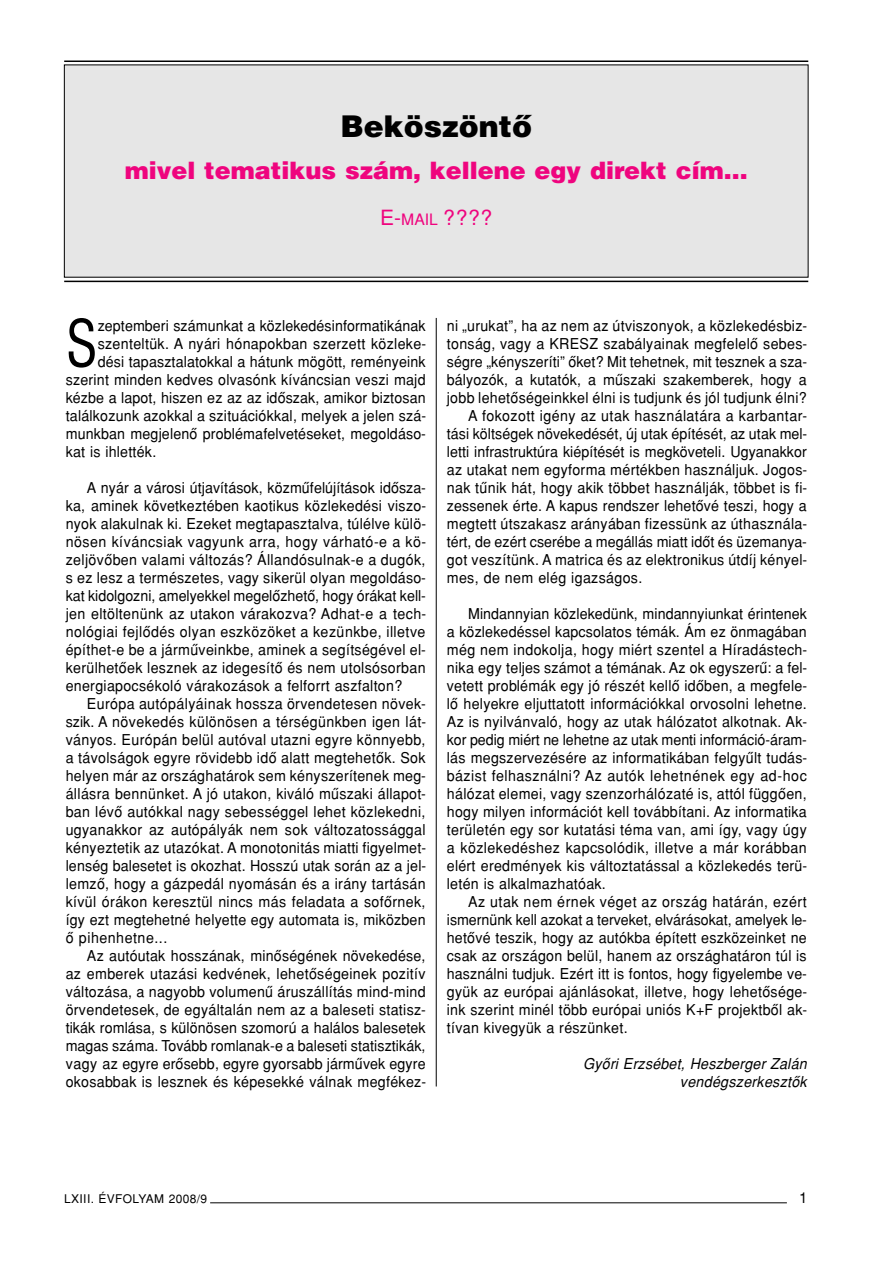
<style>
.page{position:relative;width:894px;height:1263px;background:#fff}
.page>*{position:absolute;margin:0;border:0;box-sizing:border-box;transform-origin:0 0}
.t1{font:condensed 63px "H Helvetica";color:#000;scale:.95 1}
.t2{font:900 30px "H Helvetica";color:#000}
.t3{font:900 24px "H Helvetica";color:#ef047e}
.t4{font:21px "H Helvetica";color:#ef047e}
.t5{font:15px/18px "H Helvetica";letter-spacing:.015em;color:#000;text-align:justify;scale:.95 1}
.t6{font:italic 15px/18px "H Helvetica";letter-spacing:.015em;color:#000;text-align:right;scale:.95 1}
.t7{font:15px "H Helvetica";letter-spacing:.015em;color:#000}
.t8{font:12px "H Helvetica";letter-spacing:.03em;color:#000}
.s1{font-size:15.75px}
</style>
<div class="page">
<hr style="left:210px;top:1203px;width:577px;height:1px;background:#000">
<hr style="left:436px;top:318px;width:1px;height:769px;background:#000">
<div style="left:64px;top:65px;width:744px;height:212px;background:#e6e6e6"></div>
<hr style="left:64px;top:61px;width:744px;height:1px;background:#000">
<hr style="left:64px;top:281px;width:744px;height:1px;background:#000">
<h2 class="t2" style="left:340px;top:115px;width:193px">Beköszöntô</h2>
<h3 class="t3" style="left:125px;top:161px;width:624px">mivel tematikus szám, kellene egy direkt cím...</h3>
<h3 class="t4" style="left:380px;top:210px;width:114px">E-<span class="s1">MAIL</span> ????</h3>
<h1 class="t1" style="left:66px;top:322px;width:35px">S</h1>
<p class="t5" style="left:98px;top:318px;width:347px">zeptemberi számunkat a közlekedésinformatikának</p>
<p class="t5" style="left:98px;top:336px;width:347px">szenteltük. A nyári hónapokban szerzett közleke-</p>
<p class="t5" style="left:98px;top:354px;width:347px">dési tapasztalatokkal a hátunk mögött, reményeink</p>
<p class="t5" style="left:66px;top:372px;width:380px">szerint minden kedves olvasónk kíváncsian veszi majd</p>
<p class="t5" style="left:66px;top:390px;width:380px">kézbe a lapot, hiszen ez az az idôszak, amikor biztosan</p>
<p class="t5" style="left:66px;top:408px;width:381px">találkozunk azokkal a szituációkkal, melyek a jelen szá-</p>
<p class="t5" style="left:66px;top:426px;width:381px">munkban megjelenô problémafelvetéseket, megoldáso-</p>
<p class="t5" style="left:66px;top:444px;width:97px">kat is ihlették.</p>
<p class="t5" style="left:66px;top:480px;width:381px;text-indent:21px">A nyár a városi útjavítások, közmûfelújítások idôsza&shy;ka, aminek következtében kaotikus közlekedési viszo&shy;nyok alakulnak ki. Ezeket megtapasztalva, túlélve külö&shy;nösen kíváncsiak vagyunk arra, hogy várható-e a kö&shy;zeljövôben valami változás? Állandósulnak-e a dugók, s ez lesz a természetes, vagy sikerül olyan megoldáso&shy;kat kidolgozni, amelyekkel megelôzhetô, hogy órákat kell&shy;jen eltöltenünk az utakon várakozva? Adhat-e a tech&shy;nológiai fejlôdés olyan eszközöket a kezünkbe, illetve építhet-e be a jármûveinkbe, aminek a segítségével el&shy;kerülhetôek lesznek az idegesítô és nem utolsósorban energiapocsékoló várakozások a felforrt aszfalton?</p>
<p class="t5" style="left:66px;top:696px;width:381px;text-indent:21px">Európa autópályáinak hossza örvendetesen növek&shy;szik. A növekedés különösen a térségünkben igen lát&shy;ványos. Európán belül autóval utazni egyre könnyebb, a távolságok egyre rövidebb idô alatt megtehetôk. Sok helyen már az országhatárok sem kényszerítenek meg&shy;állásra bennünket. A jó utakon, kiváló mûszaki állapot&shy;ban lévô autókkal nagy sebességgel lehet közlekedni, ugyanakkor az autópályák nem sok változatossággal kényeztetik az utazókat. A monotonitás miatti figyelmet&shy;lenség balesetet is okozhat. Hosszú utak során az a jel&shy;lemzô, hogy a gázpedál nyomásán és a irány tartásán kívül órákon keresztül nincs más feladata a sofôrnek, így ezt megtehetné helyette egy automata is, miközben ô pihenhetne...</p>
<p class="t5" style="left:66px;top:948px;width:381px;text-indent:21px">Az autóutak hosszának, minôségének növekedése, az emberek utazási kedvének, lehetôségeinek pozitív változása, a nagyobb volumenû áruszállítás mind-mind örvendetesek, de egyáltalán nem az a baleseti statisz&shy;tikák romlása, s különösen szomorú a halálos balesetek magas száma. Tovább romlanak-e a baleseti statisztikák, vagy az egyre erôsebb, egyre gyorsabb jármûvek egyre okosabbak is lesznek és képesekké válnak megfékez-</p>
<p class="t5" style="left:447px;top:318px;width:381px">ni „urukat”, ha az nem az útviszonyok, a közlekedésbiz-</p>
<p class="t5" style="left:447px;top:336px;width:381px">tonság, vagy a KRESZ szabályainak megfelelô sebes-</p>
<p class="t5" style="left:447px;top:354px;width:381px">ségre „kényszeríti” ôket? Mit tehetnek, mit tesznek a sza-</p>
<p class="t5" style="left:447px;top:372px;width:380px">bályozók, a kutatók, a mûszaki szakemberek, hogy a</p>
<p class="t5" style="left:447px;top:390px;width:380px">jobb lehetôségeinkkel élni is tudjunk és jól tudjunk élni?</p>
<p class="t5" style="left:468px;top:408px;width:358px">A fokozott igény az utak használatára a karbantar-</p>
<p class="t5" style="left:447px;top:426px;width:381px">tási költségek növekedését, új utak építését, az utak mel-</p>
<p class="t5" style="left:447px;top:444px;width:380px">letti infrastruktúra kiépítését is megköveteli. Ugyanakkor</p>
<p class="t5" style="left:447px;top:462px;width:381px">az utakat nem egyforma mértékben használjuk. Jogos-</p>
<p class="t5" style="left:447px;top:480px;width:381px">nak tûnik hát, hogy akik többet használják, többet is fi-</p>
<p class="t5" style="left:447px;top:498px;width:380px">zessenek érte. A kapus rendszer lehetôvé teszi, hogy a</p>
<p class="t5" style="left:447px;top:516px;width:381px">megtett útszakasz arányában fizessünk az úthasznála-</p>
<p class="t5" style="left:447px;top:534px;width:381px">tért, de ezért cserébe a megállás miatt idôt és üzemanya-</p>
<p class="t5" style="left:447px;top:552px;width:381px">got veszítünk. A matrica és az elektronikus útdíj kényel-</p>
<p class="t5" style="left:447px;top:570px;width:207px">mes, de nem elég igazságos.</p>
<p class="t5" style="left:447px;top:606px;width:381px;text-indent:21px">Mindannyian közlekedünk, mindannyiunkat érintenek a közlekedéssel kapcsolatos témák. Ám ez önmagában még nem indokolja, hogy miért szentel a Híradástech&shy;nika egy teljes számot a témának. Az ok egyszerû: a fel&shy;vetett problémák egy jó részét kellô idôben, a megfele&shy;lô helyekre eljuttatott információkkal orvosolni lehetne.<br>Az is nyilvánvaló, hogy az utak hálózatot alkotnak. Ak&shy;kor pedig miért ne lehetne az utak menti információ-áram&shy;lás megszervezésére az informatikában felgyûlt tudás&shy;bázist felhasználni? Az autók lehetnének egy ad-hoc hálózat elemei, vagy szenzorhálózaté is, attól függôen, hogy milyen információt kell továbbítani. Az informatika területén egy sor kutatási téma van, ami így, vagy úgy a közlekedéshez kapcsolódik, illetve a már korábban elért eredmények kis változtatással a közlekedés terü&shy;letén is alkalmazhatóak.</p>
<p class="t5" style="left:447px;top:894px;width:381px;text-indent:21px">Az utak nem érnek véget az ország határán, ezért ismernünk kell azokat a terveket, elvárásokat, amelyek le&shy;hetôvé teszik, hogy az autókba épített eszközeinket ne csak az országon belül, hanem az országhatáron túl is használni tudjuk. Ezért itt is fontos, hogy figyelembe ve&shy;gyük az európai ajánlásokat, illetve, hogy lehetôsége&shy;ink szerint minél több európai uniós K+F projektbôl ak&shy;tívan kivegyük a részünket.</p>
<p class="t6" style="left:583px;top:1056px;width:237px">Gyôri Erzsébet, Heszberger Zalán vendégszerkesztôk</p>
<p class="t8" style="left:64px;top:1194px;width:145px">LXIII. ÉVFOLYAM 2008/9</p>
<p class="t7" style="left:799px;top:1192px;width:10px">1</p>
</div>
